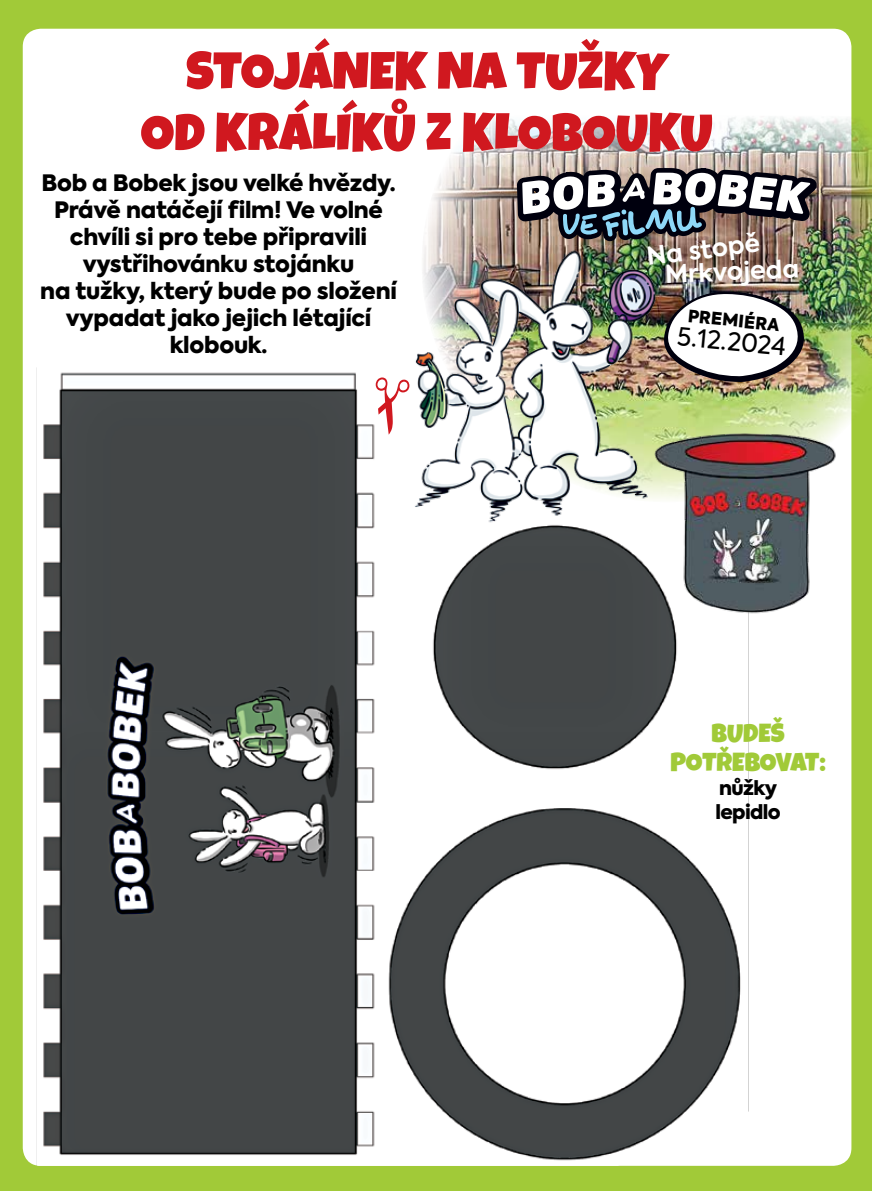
<style>
.page{position:relative;width:872px;height:1191px;background:#a1ca38}
.page>*{position:absolute;margin:0;border:0;box-sizing:border-box;transform-origin:0 0}
.t1{font:52.5px/61.2px "Luckiest Guy";color:#d0181f;text-align:center}
.t2{font:25.95px/28.5px "Luckiest Guy";color:#a1ca38;text-align:center}
.t3{font:700 24.75px "Axiforma";color:#fff}
.t4{font:24.75px "Axiforma";color:#000}
.t5{font:900 22.5px/27px "Axiforma";letter-spacing:-.01em;color:#000;text-align:center}
.t6{font:900 19.5px/24px "Axiforma";letter-spacing:-.03em;color:#000}
.t7{font:900 17.1px "Axiforma";color:#000}
</style>
<div class="page">
<div style="left:23px;top:29px;width:828px;height:1136px;background:#fff;border-radius:18px"></div>
<img style="left:22px;top:367px;width:727px;height:798px">
<svg style="left:376px;top:377px;width:15px;height:57px"></svg>
<img style="left:428px;top:116px;width:444px;height:386px">
<svg style="left:510px;top:28px;width:317px;height:1012px"></svg>
<img style="left:522px;top:28px;width:289px;height:354px">
<img style="left:391px;top:235px;width:282px;height:295px">
<img style="left:652px;top:393px;width:188px;height:266px">
<h1 class="t1" style="left:141px;top:41px;width:573px">STOJÁNEK NA TUŽKY<br>OD KRÁLÍKŮ Z KLOBOUKU</h1>
<p class="t5" style="left:40px;top:169px;width:358px">Bob a Bobek jsou velké hvězdy.<br>Právě natáčejí film! Ve volné chvíli si pro tebe připravili vystřihovánku stojánku<br>na tužky, který bude po složení vypadat jako jejich létající klobouk.</p>
<p class="t3" style="left:644px;top:240px;width:115px;rotate:-7deg">Na stopě</p>
<p class="t3" style="left:664px;top:258px;width:136px;rotate:-3deg">Mrkvojeda</p>
<p class="t7" style="left:689px;top:303px;width:93px;rotate:6deg">premiéra</p>
<p class="t4" style="left:678px;top:320px;width:110px;rotate:5deg">5. 12. 2024</p>
<p class="t2" style="left:670px;top:719px;width:157px">BUDEŠ<br>POTŘEBOVAT:</p>
<p class="t6" style="left:715px;top:776px;width:67px">nůžky lepidlo</p>
</div>
